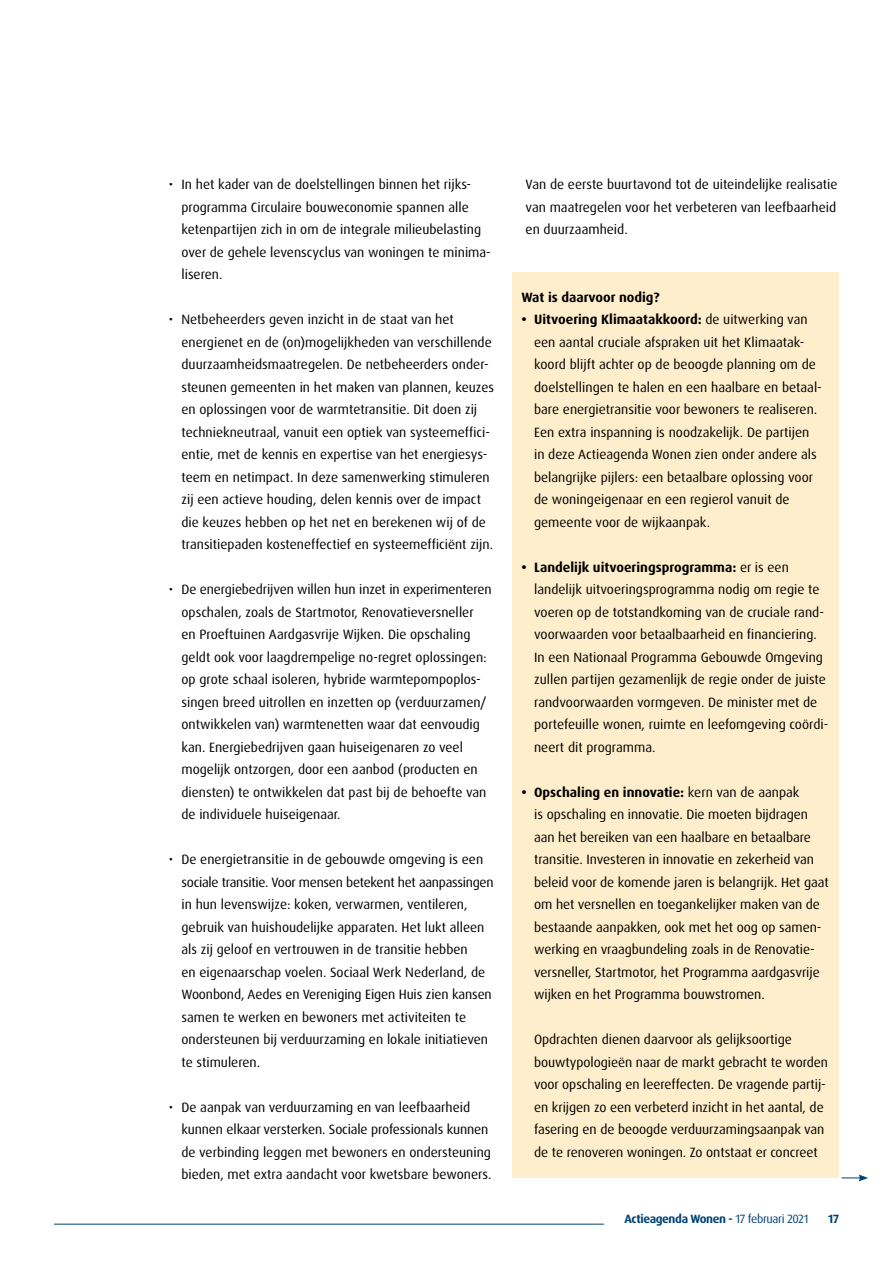
<style>
.page{position:relative;width:893px;height:1263px;background:#fff}
.page>*{position:absolute;margin:0;border:0;box-sizing:border-box;transform-origin:0 0}
.t1{font:13.5px/22.5px "Dax OT";color:#000}
.t2{font:700 13.5px "Dax OT";color:#000}
.t3{font:700 12px "Dax OT";letter-spacing:-.03em;color:#004275}
.s1{font-weight:700}
.s2{font-weight:400}
</style>
<div class="page">
<hr style="left:54px;top:1224px;width:550px;height:1px;background:#004275">
<svg style="left:841px;top:1174px;width:27px;height:7px"></svg>
<div style="left:513px;top:273px;width:326px;height:905px;background:#ffeecb"></div>
<p class="t1" style="left:181px;top:173px;width:311px;text-indent:-13px">• In het kader van de doelstellingen binnen het rijks&shy;programma Circulaire bouweconomie spannen alle ketenpartijen zich in om de integrale milieubelasting over de gehele levenscyclus van woningen te minima&shy;liseren.</p>
<p class="t1" style="left:181px;top:308px;width:314px;text-indent:-13px">• Netbeheerders geven inzicht in de staat van het energienet en de (on)mogelijkheden van verschillende duurzaamheidsmaatregelen. De netbeheerders onder&shy;steunen gemeenten in het maken van plannen, keuzes en oplossingen voor de warmtetransitie. Dit doen zij techniekneutraal, vanuit een optiek van systeemeffici&shy;ëntie, met de kennis en expertise van het energiesys&shy;teem en netimpact. In deze samenwerking stimuleren zij een actieve houding, delen kennis over de impact die keuzes hebben op het net en berekenen wij of de transitiepaden kosteneffectief en systeemefficiënt zijn.</p>
<p class="t1" style="left:181px;top:578px;width:312px;text-indent:-13px">• De energiebedrijven willen hun inzet in experimenteren opschalen, zoals de Startmotor, Renovatieversneller<br>en Proeftuinen Aardgasvrije Wijken. Die opschaling geldt ook voor laagdrempelige no-regret oplossingen: op grote schaal isoleren, hybride warmtepompoplos&shy;singen breed uitrollen en inzetten op (verduurzamen/ ontwikkelen van) warmtenetten waar dat eenvoudig kan. Energiebedrijven gaan huiseigenaren zo veel mogelijk ontzorgen, door een aanbod (producten en diensten) te ontwikkelen dat past bij de behoefte van de individuele huiseigenaar.</p>
<p class="t1" style="left:181px;top:848px;width:314px;text-indent:-13px">• De energietransitie in de gebouwde omgeving is een sociale transitie. Voor mensen betekent het aanpassingen in hun levenswijze: koken, verwarmen, ventileren, gebruik van huishoudelijke apparaten. Het lukt alleen als zij geloof en vertrouwen in de transitie hebben<br>en eigenaarschap voelen. Sociaal Werk Nederland, de Woonbond, Aedes en Vereniging Eigen Huis zien kansen samen te werken en bewoners met activiteiten te ondersteunen bij verduurzaming en lokale initiatieven te stimuleren.</p>
<p class="t1" style="left:181px;top:1096px;width:312px;text-indent:-13px">• De aanpak van verduurzaming en van leefbaarheid kunnen elkaar versterken. Sociale professionals kunnen de verbinding leggen met bewoners en ondersteuning bieden, met extra aandacht voor kwetsbare bewoners.</p>
<p class="t1" style="left:526px;top:173px;width:313px;text-align:justify">Van de eerste buurtavond tot de uiteindelijke realisatie van maatregelen voor het verbeteren van leefbaarheid en duurzaamheid.</p>
<p class="t2" style="left:521px;top:288px;width:140px">Wat is daarvoor nodig?</p>
<p class="t1" style="left:534px;top:308px;width:289px;text-indent:-13px"><span class="s1">• Uitvoering Klimaatakkoord:</span> de uitwerking van een aantal cruciale afspraken uit het Klimaatak&shy;koord blijft achter op de beoogde planning om de doelstellingen te halen en een haalbare en betaal&shy;bare energietransitie voor bewoners te realiseren.<br>Een extra inspanning is noodzakelijk. De partijen in deze Actieagenda Wonen zien onder andere als belangrijke pijlers: een betaalbare oplossing voor de woningeigenaar en een regierol vanuit de gemeente voor de wijkaanpak.</p>
<p class="t1" style="left:534px;top:556px;width:296px;text-indent:-13px"><span class="s1">• Landelijk uitvoeringsprogramma:</span> er is een landelijk uitvoeringsprogramma nodig om regie te voeren op de totstandkoming van de cruciale rand&shy;voorwaarden voor betaalbaarheid en financiering.<br>In een Nationaal Programma Gebouwde Omgeving zullen partijen gezamenlijk de regie onder de juiste randvoorwaarden vormgeven. De minister met de portefeuille wonen, ruimte en leefomgeving coördi&shy;neert dit programma.</p>
<p class="t1" style="left:534px;top:781px;width:296px;text-indent:-13px"><span class="s1">• Opschaling en innovatie:</span> kern van de aanpak<br>is opschaling en innovatie. Die moeten bijdragen aan het bereiken van een haalbare en betaalbare transitie. Investeren in innovatie en zekerheid van beleid voor de komende jaren is belangrijk. Het gaat om het versnellen en toegankelijker maken van de bestaande aanpakken, ook met het oog op samen&shy;werking en vraagbundeling zoals in de Renovatie&shy;versneller, Startmotor, het Programma aardgasvrije wijken en het Programma bouwstromen.</p>
<p class="t1" style="left:534px;top:1028px;width:295px">Opdrachten dienen daarvoor als gelijksoortige bouwtypologieën naar de markt gebracht te worden voor opschaling en leereffecten. De vragende partij&shy;en krijgen zo een verbeterd inzicht in het aantal, de fasering en de beoogde verduurzamingsaanpak van de te renoveren woningen. Zo ontstaat er concreet</p>
<p class="t3" style="left:624px;top:1211px;width:186px">Actieagenda Wonen - <span class="s2">17 februari 2021</span></p>
<p class="t3" style="left:828px;top:1211px;width:12px">17</p>
</div>
